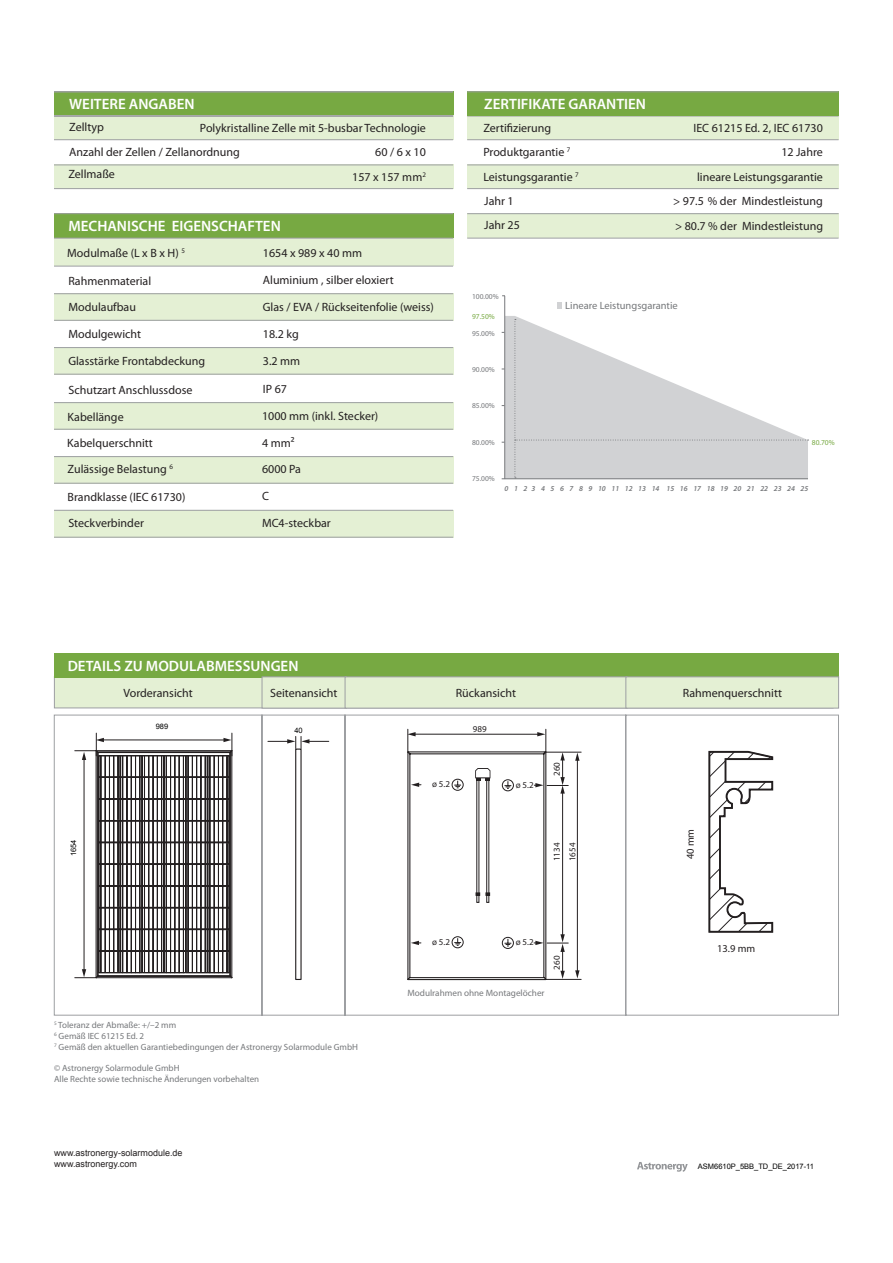
<style>
.page{position:relative;width:893px;height:1263px;background:#fff}
.page>*{position:absolute;margin:0;border:0;box-sizing:border-box;transform-origin:0 0}
.t1{font:600 15px "Myriad Pro";color:#fff}
.t2{font:12px/24.3px "Myriad Pro";color:#231f20}
.t3{font:10.5px "Myriad Pro";color:#76787b}
.t4{font:10.5px "Myriad Pro";color:#231f20}
.t5{font:9.15px "Myriad Pro";color:#76787b}
.t6{font:9px/10.8px "Myriad Pro";color:#76787b}
.t7{font:9px/10.8px "Arial";color:#231f20}
.t8{font:9px/15.8px "Myriad Pro";color:#231f20}
.t9{font:italic 600 7.5px "Myriad Pro";letter-spacing:.005em;color:#76787b}
.t10{font:7.5px "Myriad Pro";color:#76787b}
.t11{font:7.5px "Arial";color:#000}
.t12{font:7.5px "Myriad Pro";color:#77a942}
</style>
<div class="page">
<div style="left:54px;top:676px;width:779px;height:32px;background:#e4f0d4;border:1px solid #9d9fa2"></div>
<div style="left:54px;top:653px;width:785px;height:24px;background:#77a942"></div>
<div style="left:262px;top:676px;width:85px;height:32px;background:#e4f0d4;border:1px solid #9d9fa2"></div>
<div style="left:345px;top:676px;width:283px;height:32px;background:#e4f0d4;border:1px solid #9d9fa2"></div>
<div style="left:625px;top:676px;width:214px;height:32px;background:#e4f0d4;border:1px solid #9d9fa2"></div>
<svg style="left:54px;top:714px;width:785px;height:302px"></svg>
<svg style="left:637px;top:1162px;width:51px;height:10px"></svg>
<div style="left:54px;top:91px;width:399px;height:25px;background:#77a942"></div>
<div style="left:54px;top:116px;width:399px;height:24px;background:#e4f0d4"></div>
<div style="left:467px;top:116px;width:372px;height:24px;background:#e4f0d4"></div>
<div style="left:54px;top:165px;width:399px;height:24px;background:#e4f0d4"></div>
<div style="left:467px;top:165px;width:372px;height:24px;background:#e4f0d4"></div>
<div style="left:467px;top:213px;width:372px;height:25px;background:#e4f0d4"></div>
<div style="left:54px;top:402px;width:399px;height:28px;background:#e4f0d4"></div>
<div style="left:54px;top:510px;width:399px;height:28px;background:#e4f0d4"></div>
<div style="left:54px;top:456px;width:399px;height:28px;background:#e4f0d4"></div>
<div style="left:54px;top:347px;width:399px;height:27px;background:#e4f0d4"></div>
<div style="left:54px;top:293px;width:399px;height:28px;background:#e4f0d4"></div>
<div style="left:54px;top:238px;width:399px;height:28px;background:#e4f0d4"></div>
<hr style="left:467px;top:116px;width:372px;height:1px;background:#9d9fa2">
<div style="left:467px;top:91px;width:372px;height:25px;background:#77a942"></div>
<hr style="left:467px;top:91px;width:372px;height:1px;background:#9d9fa2">
<div style="left:54px;top:213px;width:399px;height:25px;background:#77a942"></div>
<hr style="left:54px;top:213px;width:399px;height:1px;background:#9d9fa2">
<hr style="left:54px;top:91px;width:399px;height:1px;background:#9d9fa2">
<hr style="left:54px;top:116px;width:399px;height:1px;background:#9d9fa2">
<hr style="left:54px;top:139px;width:399px;height:1px;background:#9d9fa2">
<hr style="left:54px;top:188px;width:399px;height:1px;background:#9d9fa2">
<hr style="left:467px;top:188px;width:372px;height:1px;background:#9d9fa2">
<hr style="left:467px;top:238px;width:372px;height:1px;background:#9d9fa2">
<hr style="left:54px;top:165px;width:399px;height:1px;background:#9d9fa2">
<hr style="left:467px;top:165px;width:372px;height:1px;background:#9d9fa2">
<hr style="left:467px;top:139px;width:372px;height:1px;background:#9d9fa2">
<hr style="left:467px;top:213px;width:372px;height:1px;background:#9d9fa2">
<hr style="left:54px;top:238px;width:399px;height:1px;background:#9d9fa2">
<hr style="left:54px;top:266px;width:399px;height:1px;background:#9d9fa2">
<hr style="left:54px;top:293px;width:399px;height:1px;background:#9d9fa2">
<hr style="left:54px;top:320px;width:399px;height:1px;background:#9d9fa2">
<hr style="left:54px;top:374px;width:399px;height:1px;background:#9d9fa2">
<hr style="left:54px;top:429px;width:399px;height:1px;background:#9d9fa2">
<hr style="left:54px;top:483px;width:399px;height:1px;background:#9d9fa2">
<hr style="left:54px;top:537px;width:399px;height:1px;background:#9d9fa2">
<hr style="left:54px;top:510px;width:399px;height:1px;background:#9d9fa2">
<hr style="left:54px;top:456px;width:399px;height:1px;background:#9d9fa2">
<hr style="left:54px;top:402px;width:399px;height:1px;background:#9d9fa2">
<hr style="left:54px;top:347px;width:399px;height:1px;background:#9d9fa2">
<svg style="left:505px;top:316px;width:17px;height:162px;fill:#d1d2d4"></svg>
<hr style="left:504px;top:478px;width:304px;height:1px;background:#76787b">
<svg style="left:558px;top:303px;width:4px;height:6px"></svg>
<hr style="left:504px;top:296px;width:1px;height:183px;background:#76787b">
<svg style="left:515px;top:319px;width:294px;height:159px"></svg>
<div style="left:295px;top:748px;width:7px;height:232px;border:1px solid #231f20"></div>
<svg style="left:268px;top:736px;width:61px;height:12px"></svg>
<hr style="left:544px;top:979px;width:37px;height:1px;background:#231f20">
<hr style="left:544px;top:752px;width:37px;height:1px;background:#231f20">
<hr style="left:577px;top:759px;width:1px;height:212px;background:#231f20">
<svg style="left:575px;top:753px;width:5px;height:8px"></svg>
<svg style="left:575px;top:970px;width:5px;height:8px"></svg>
<svg style="left:406px;top:729px;width:162px;height:252px"></svg>
<svg style="left:707px;top:750px;width:67px;height:184px"></svg>
<svg style="left:75px;top:733px;width:159px;height:246px"></svg>
<p class="t1" style="left:69px;top:94px;width:127px">WEITERE ANGABEN</p>
<p class="t2" style="left:69px;top:115px;width:172px">Zelltyp<br>Anzahl der Zellen / Zellanordnung</p>
<p class="t2" style="left:68px;top:162px;width:48px">Zellmaße</p>
<p class="t2" style="left:200px;top:116px;width:227px;text-align:right">Polykristalline Zelle mit 5-busbar Technologie<br>60 / 6 x 10<br>157 x 157 mm<sup>2</sup></p>
<p class="t1" style="left:68px;top:216px;width:214px">MECHANISCHE EIGENSCHAFTEN</p>
<p class="t2" style="left:67px;top:241px;width:119px">Modulmaße (L x B x H) <sup>5</sup></p>
<p class="t2" style="left:263px;top:240px;width:101px">1654 x 989 x 40 mm</p>
<p class="t2" style="left:68px;top:268px;width:84px">Rahmenmaterial</p>
<p class="t2" style="left:68px;top:295px;width:69px">Modulaufbau</p>
<p class="t2" style="left:68px;top:322px;width:74px">Modulgewicht</p>
<p class="t2" style="left:68px;top:349px;width:138px">Glasstärke Frontabdeckung</p>
<p class="t2" style="left:68px;top:377px;width:126px">Schutzart Anschlussdose</p>
<p class="t2" style="left:68px;top:404px;width:58px">Kabellänge</p>
<p class="t2" style="left:263px;top:268px;width:132px">Aluminium , silber eloxiert</p>
<p class="t2" style="left:263px;top:295px;width:173px">Glas / EVA / Rückseitenfolie (weiss)</p>
<p class="t2" style="left:263px;top:321px;width:37px">18.2 kg</p>
<p class="t2" style="left:263px;top:348px;width:39px">3.2 mm</p>
<p class="t2" style="left:263px;top:377px;width:26px">IP 67</p>
<p class="t2" style="left:262px;top:404px;width:118px">1000 mm (inkl. Stecker)</p>
<p class="t2" style="left:67px;top:430px;width:87px">Kabelquerschnitt</p>
<p class="t2" style="left:68px;top:457px;width:107px">Zulässige Belastung <sup>6</sup></p>
<p class="t2" style="left:68px;top:484px;width:119px">Brandklasse (IEC 61730)</p>
<p class="t2" style="left:68px;top:511px;width:77px">Steckverbinder</p>
<p class="t2" style="left:262px;top:430px;width:34px">4 mm²</p>
<p class="t2" style="left:262px;top:457px;width:41px">6000 Pa</p>
<p class="t2" style="left:262px;top:484px;width:8px">C</p>
<p class="t2" style="left:262px;top:511px;width:70px">MC4-steckbar</p>
<p class="t1" style="left:484px;top:94px;width:163px">ZERTIFIKATE GARANTIEN</p>
<p class="t2" style="left:483px;top:115px;width:69px">Zertifizierung</p>
<p class="t2" style="left:483px;top:140px;width:97px">Produktgarantie <sup>7<br></sup>Leistungsgarantie <sup>7</sup></p>
<p class="t2" style="left:484px;top:189px;width:37px">Jahr 1<br>Jahr 25</p>
<p class="t2" style="left:673px;top:115px;width:151px;text-align:right">IEC 61215 Ed. 2, IEC 61730<br>12 Jahre<br>lineare Leistungsgarantie<br>&gt; 97.5 % der Mindestleistung &gt; 80.7 % der Mindestleistung</p>
<p class="t10" style="left:472px;top:292px;width:28px">100.00%</p>
<p class="t10" style="left:472px;top:329px;width:24px">95.00%</p>
<p class="t10" style="left:472px;top:365px;width:24px">90.00%</p>
<p class="t10" style="left:472px;top:401px;width:24px">85.00%</p>
<p class="t10" style="left:472px;top:437px;width:24px">80.00%</p>
<p class="t10" style="left:472px;top:474px;width:24px">75.00%</p>
<p class="t12" style="left:472px;top:312px;width:24px">97.50%</p>
<p class="t3" style="left:565px;top:299px;width:114px">Lineare Leistungsgarantie</p>
<p class="t12" style="left:812px;top:438px;width:24px">80.70%</p>
<p class="t9" style="left:504px;top:484px;width:305px">0 1 2 3 4 5 6 7 8 9 10 11 12 13 14 15 16 17 18 19 20 21 22 23 24 25</p>
<p class="t1" style="left:68px;top:656px;width:232px">DETAILS ZU MODULABMESSUNGEN</p>
<p class="t2" style="left:270px;top:680px;width:69px">Seitenansicht</p>
<p class="t2" style="left:456px;top:680px;width:62px">Rückansicht</p>
<p class="t2" style="left:683px;top:681px;width:101px">Rahmenquerschnitt</p>
<p class="t2" style="left:123px;top:680px;width:71px">Vorderansicht</p>
<p class="t11" style="left:69px;top:856px;width:18px;rotate:-90deg">1654</p>
<p class="t11" style="left:156px;top:722px;width:14px">989</p>
<p class="t11" style="left:294px;top:725px;width:10px">40</p>
<p class="t6" style="left:54px;top:1019px;width:306px"><sup>5</sup> Toleranz der Abmaße: +/–2 mm<br><sup>6</sup> Gemäß IEC 61215 Ed. 2<br><sup>7</sup> Gemäß den aktuellen Garantiebedingungen der Astronergy Solarmodule GmbH</p>
<p class="t6" style="left:54px;top:1063px;width:207px">© Astronergy Solarmodule GmbH<br>Alle Rechte sowie technische Änderungen vorbehalten</p>
<p class="t7" style="left:54px;top:1148px;width:130px">www.astronergy-solarmodule.de www.astronergy.com</p>
<p class="t8" style="left:432px;top:776px;width:19px">ø 5.2</p>
<p class="t8" style="left:473px;top:721px;width:15px">989</p>
<p class="t8" style="left:516px;top:777px;width:19px">ø 5.2</p>
<p class="t8" style="left:549px;top:776px;width:15px;rotate:-90deg">260</p>
<p class="t8" style="left:549px;top:861px;width:20px;rotate:-90deg">1134<br>1654</p>
<p class="t8" style="left:432px;top:934px;width:19px">ø 5.2</p>
<p class="t8" style="left:516px;top:934px;width:19px">ø 5.2</p>
<p class="t5" style="left:407px;top:987px;width:139px">Modulrahmen ohne Montagelöcher</p>
<p class="t8" style="left:549px;top:969px;width:15px;rotate:-90deg">260</p>
<p class="t4" style="left:684px;top:859px;width:32px;rotate:-90deg">40 mm</p>
<p class="t4" style="left:717px;top:942px;width:40px">13.9 mm</p>
<p class="t11" style="left:698px;top:1161px;width:118px">ASM6610P_5BB_TD_DE_2017-11</p>
</div>
